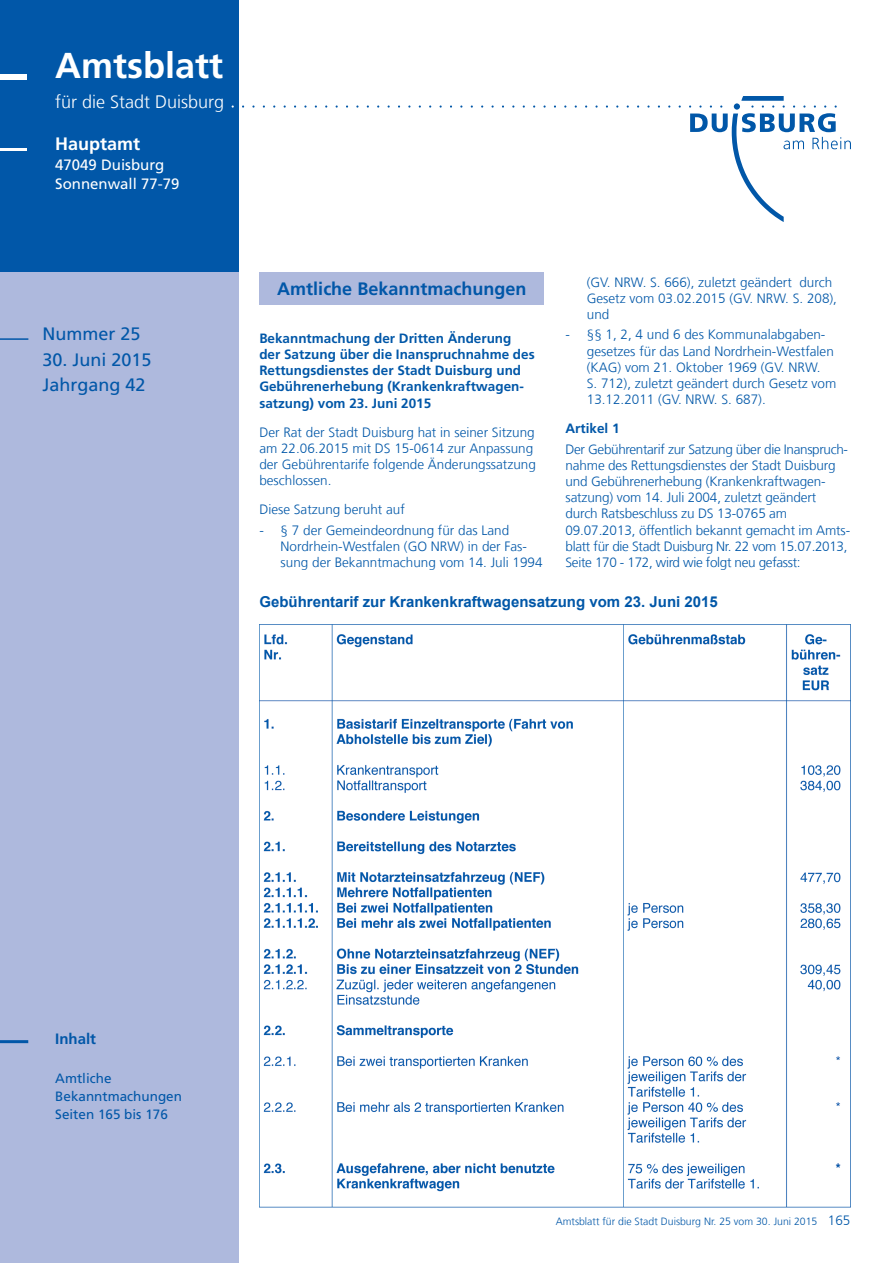
<style>
.page{position:relative;width:893px;height:1263px;background:#fff}
.page>*{position:absolute;margin:0;border:0;box-sizing:border-box;transform-origin:0 0}
.t1{font:148.5px "Duisburg Logo";letter-spacing:.07em;color:#0157a8}
.t2{font:700 36px "Frutiger LT Com";color:#fff}
.t3{font:18px/25.5px "Frutiger LT Com";color:#0157a8}
.t4{font:700 18px "Frutiger LT Com";color:#0157a8}
.t5{font:300 18px "Frutiger LT Com";color:#fff}
.t6{font:700 18px "Frutiger LT Com";color:#fff}
.t7{font:700 15px "Arial";color:#0157a8}
.t8{font:15px/19.5px "Frutiger LT Com";color:#fff}
.t9{font:700 15px "Frutiger LT Com";color:#0157a8}
.t10{font:300 13.5px/16.2px "Frutiger LT Com";color:#0157a8}
.t11{font:700 13.5px/16.2px "Frutiger LT Com";color:#0157a8}
.t12{font:13.5px/18px "Frutiger LT Com";color:#0157a8}
.t13{font:300 10.5px "Frutiger LT Com";color:#0157a8}
.s1{color:#fff}
.s2{font-size:13.5px}
</style>
<div class="page">
<div style="left:0;top:272px;width:239px;height:991px;background:#aeb9dd"></div>
<div style="left:0;top:0;width:239px;height:272px;background:#0157a8"></div>
<hr style="left:0;top:148px;width:27px;height:3px;background:#fff">
<hr style="left:0;top:338px;width:28px;height:2px;background:#0157a8">
<hr style="left:0;top:1040px;width:28px;height:3px;background:#0157a8">
<div style="left:0;top:74px;width:27px;height:5px;background:#fff"></div>
<div style="left:259px;top:272px;width:285px;height:33px;background:#aeb9dd"></div>
<img style="left:259px;top:624px;width:591px;height:584px">
<h2 class="t2" style="left:55px;top:44px;width:170px">Amtsblatt</h2>
<h3 class="t5" style="left:55px;top:91px;width:171px">für die Stadt Duisburg</h3>
<h3 class="t6" style="left:55px;top:134px;width:87px">Hauptamt</h3>
<p class="t8" style="left:55px;top:155px;width:126px">47049 Duisburg<br>Sonnenwall 77-79</p>
<h1 class="t1" style="left:226px;top:-31px;width:626px"><span class="s1">0</span>1111111111111111111111111l</h1>
<h3 class="t3" style="left:43px;top:321px;width:100px">Nummer 25</h3>
<h3 class="t3" style="left:43px;top:347px;width:111px">30. Juni 2015<br>Jahrgang 42</h3>
<p class="t10" style="left:587px;top:274px;width:252px">(GV. NRW. S. 666), zuletzt geändert durch<br>Gesetz vom 03.02.2015 (GV. NRW. S. 208), und</p>
<p class="t10" style="left:587px;top:327px;width:251px;text-indent:-21px">- §§ 1, 2, 4 und 6 des Kommunalabgaben&shy;gesetzes für das Land Nordrhein-Westfalen (KAG) vom 21. Oktober 1969 (GV. NRW.<br>S. 712), zuletzt geändert durch Gesetz vom 13.12.2011 (GV. NRW. S. 687).</p>
<p class="t11" style="left:566px;top:420px;width:56px">Artikel 1</p>
<p class="t10" style="left:566px;top:441px;width:286px">Der Gebührentarif zur Satzung über die Inanspruch&shy;nahme des Rettungsdienstes der Stadt Duisburg und Gebührenerhebung (Krankenkraftwagen&shy;satzung) vom 14. Juli 2004, zuletzt geändert durch Ratsbeschluss zu DS 13-0765 am 09.07.2013, öffentlich bekannt gemacht im Amts&shy;blatt für die Stadt Duisburg Nr. 22 vom 15.07.2013, Seite 170 - 172, wird wie folgt neu gefasst:</p>
<p class="t7" style="left:259px;top:592px;width:460px">Gebührentarif zur Krankenkraftwagensatzung vom 23. Juni 2015</p>
<h3 class="t4" style="left:277px;top:278px;width:251px">Amtliche Bekanntmachungen</h3>
<p class="t11" style="left:259px;top:330px;width:277px">Bekanntmachung der Dritten Änderung der Satzung über die Inanspruchnahme des Rettungsdienstes der Stadt Duisburg und Gebührenerhebung (Krankenkraftwagen&shy;satzung) vom 23. Juni 2015</p>
<p class="t10" style="left:259px;top:424px;width:278px">Der Rat der Stadt Duisburg hat in seiner Sitzung am 22.06.2015 mit DS 15-0614 zur Anpassung der Gebührentarife folgende Änderungssatzung beschlossen.</p>
<p class="t10" style="left:259px;top:501px;width:147px">Diese Satzung beruht auf</p>
<p class="t10" style="left:281px;top:522px;width:263px;text-indent:-21px">- § 7 der Gemeindeordnung für das Land<br>Nordrhein-Westfalen (GO NRW) in der Fas&shy;sung der Bekanntmachung vom 14. Juli 1994</p>
<p class="t9" style="left:55px;top:1030px;width:42px">Inhalt</p>
<p class="t12" style="left:55px;top:1070px;width:128px">Amtliche<br>Bekanntmachungen<br>Seiten 165 bis 176</p>
<p class="t13" style="left:556px;top:1215px;width:296px">Amtsblatt für die Stadt Duisburg Nr. 25 vom 30. Juni 2015 <span class="s2">165</span></p>
</div>
